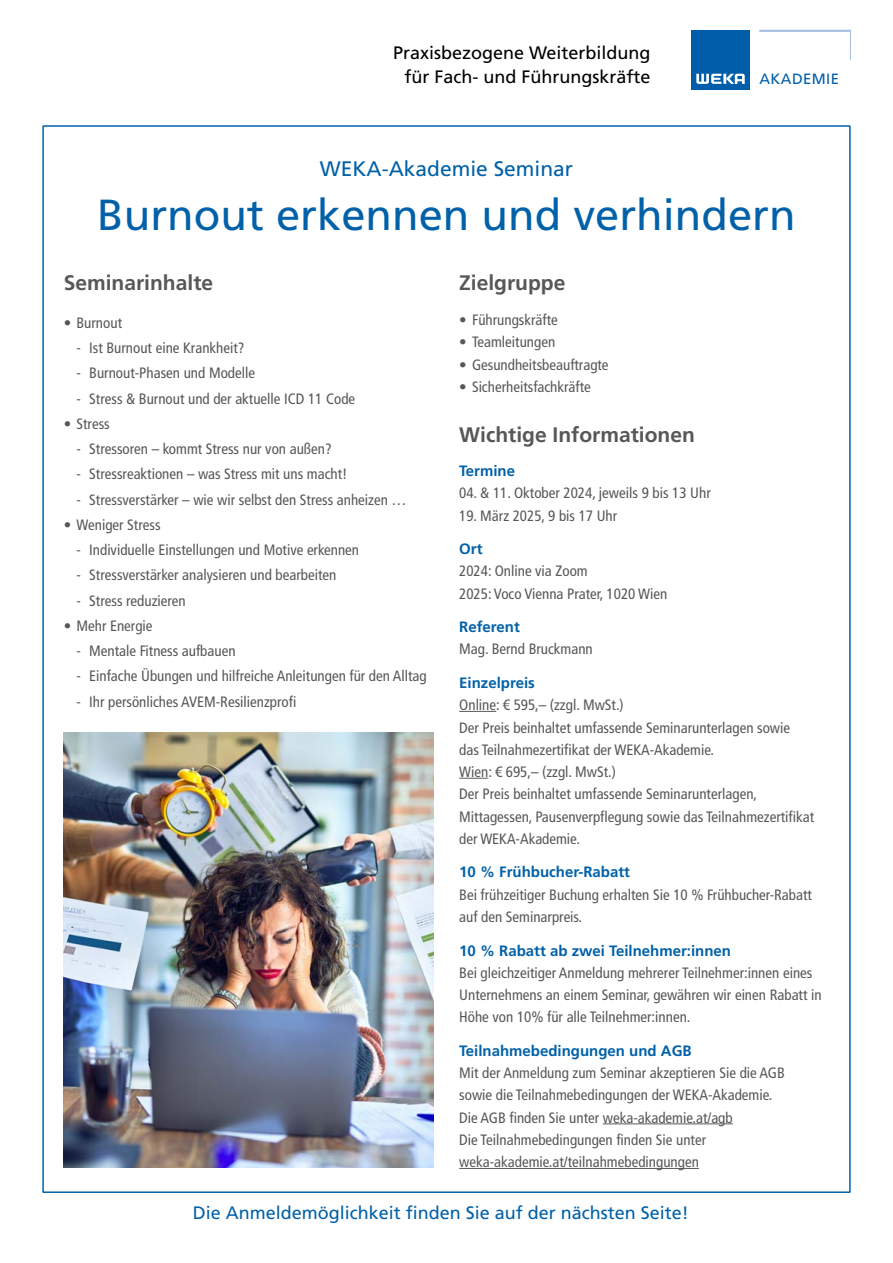
<style>
.page{position:relative;width:893px;height:1263px;background:#fff}
.page>*{position:absolute;margin:0;border:0;box-sizing:border-box;transform-origin:0 0}
.t1{font:43.5px "Frutiger LT Std";color:#0061a9}
.t2{font:700 21px "Frutiger LT Com";color:#575756}
.t3{font:21px "Frutiger LT Std";color:#0061a9}
.t4{font:18px/24px "Frutiger LT Com";color:#000;text-align:right}
.t5{font:18px "Frutiger LT Com";color:#0061a9}
.t6{font:condensed 15px/22.4px "Frutiger LT Com";color:#575756}
.t7{font:700 15px "Frutiger LT Com";color:#0061a9}
.t8{font:14.85px "Frutiger LT Std";letter-spacing:.025em;color:#005da9}
</style>
<div class="page">
<div style="left:42px;top:125px;width:809px;height:1068px;background:#fff;border:2px solid #0061a9"></div>
<hr style="left:459px;top:711px;width:37px;height:1px;background:#575756">
<svg style="left:459px;top:778px;width:29px;height:1px"></svg>
<hr style="left:603px;top:1123px;width:130px;height:1px;background:#575756">
<hr style="left:459px;top:1168px;width:240px;height:1px;background:#575756">
<div style="left:691px;top:30px;width:59px;height:59px;background:#005da9"></div>
<svg style="left:696px;top:74px;width:49px;height:10px"></svg>
<hr style="left:850px;top:30px;width:1px;height:30px;background:#a4bde3">
<hr style="left:760px;top:30px;width:90px;height:2px;background:#a4bde3">
<img style="left:64px;top:732px;width:370px;height:435px">
<p class="t4" style="left:393px;top:41px;width:259px">Praxisbezogene Weiterbildung für Fach- und Führungskräfte</p>
<p class="t8" style="left:759px;top:70px;width:81px">AKADEMIE</p>
<h2 class="t3" style="left:320px;top:156px;width:255px">WEKA-Akademie Seminar</h2>
<h1 class="t1" style="left:97px;top:189px;width:700px">Burnout erkennen und verhindern</h1>
<h2 class="t2" style="left:64px;top:270px;width:151px">Seminarinhalte</h2>
<p class="t6" style="left:64px;top:312px;width:60px">• Burnout</p>
<p class="t6" style="left:77px;top:337px;width:170px">- Ist Burnout eine Krankheit?</p>
<p class="t6" style="left:77px;top:362px;width:180px">- Burnout-Phasen und Modelle</p>
<p class="t6" style="left:77px;top:387px;width:280px">- Stress &amp; Burnout und der aktuelle ICD 11 Code</p>
<p class="t6" style="left:64px;top:413px;width:48px">• Stress</p>
<p class="t6" style="left:77px;top:438px;width:257px">- Stressoren – kommt Stress nur von außen?</p>
<p class="t6" style="left:77px;top:463px;width:272px">- Stressreaktionen – was Stress mit uns macht!</p>
<p class="t6" style="left:77px;top:488px;width:332px">- Stressverstärker – wie wir selbst den Stress anheizen …</p>
<p class="t6" style="left:64px;top:514px;width:98px">• Weniger Stress</p>
<p class="t6" style="left:76px;top:539px;width:284px">- Individuelle Einstellungen und Motive erkennen</p>
<p class="t6" style="left:76px;top:564px;width:261px">- Stressverstärker analysieren und bearbeiten</p>
<p class="t6" style="left:76px;top:589px;width:111px">- Stress reduzieren</p>
<p class="t6" style="left:64px;top:614px;width:90px">• Mehr Energie</p>
<p class="t6" style="left:76px;top:640px;width:161px">- Mentale Fitness aufbauen</p>
<p class="t6" style="left:76px;top:665px;width:352px">- Einfache Übungen und hilfreiche Anleitungen für den Alltag</p>
<p class="t6" style="left:76px;top:690px;width:221px">- Ihr persönliches AVEM-Resilienzprofi</p>
<h2 class="t2" style="left:459px;top:270px;width:108px">Zielgruppe</h2>
<p class="t6" style="left:459px;top:309px;width:100px">• Führungskräfte</p>
<p class="t6" style="left:459px;top:331px;width:98px">• Teamleitungen</p>
<p class="t6" style="left:459px;top:353px;width:151px">• Gesundheitsbeauftragte</p>
<p class="t6" style="left:459px;top:376px;width:133px">• Sicherheitsfachkräfte</p>
<h2 class="t2" style="left:459px;top:423px;width:237px">Wichtige Informationen</h2>
<p class="t7" style="left:459px;top:462px;width:57px">Termine</p>
<p class="t6" style="left:459px;top:482px;width:253px">04. &amp; 11. Oktober 2024, jeweils 9 bis 13 Uhr</p>
<p class="t6" style="left:459px;top:504px;width:160px">19. März 2025, 9 bis 17 Uhr</p>
<p class="t7" style="left:459px;top:540px;width:25px">Ort</p>
<p class="t6" style="left:459px;top:560px;width:210px">2024: Online via Zoom<br>2025: Voco Vienna Prater, 1020 Wien</p>
<p class="t7" style="left:459px;top:618px;width:62px">Referent</p>
<p class="t6" style="left:459px;top:638px;width:135px">Mag. Bernd Bruckmann</p>
<p class="t7" style="left:459px;top:674px;width:77px">Einzelpreis</p>
<p class="t6" style="left:459px;top:694px;width:356px">Online: € 595,– (zzgl. MwSt.)<br>Der Preis beinhaltet umfassende Seminarunterlagen sowie<br>das Teilnahmezertifikat der WEKA-Akademie.<br>Wien: € 695,– (zzgl. MwSt.)<br>Der Preis beinhaltet umfassende Seminarunterlagen, Mittagessen, Pausenverpflegung sowie das Teilnahmezertifikat der WEKA-Akademie.</p>
<p class="t7" style="left:459px;top:863px;width:172px">10 % Frühbucher-Rabatt</p>
<p class="t6" style="left:459px;top:883px;width:354px">Bei frühzeitiger Buchung erhalten Sie 10 % Frühbucher-Rabatt auf den Seminarpreis.</p>
<p class="t7" style="left:459px;top:941px;width:273px">10 % Rabatt ab zwei Teilnehmer:innen</p>
<p class="t6" style="left:459px;top:961px;width:364px">Bei gleichzeitiger Anmeldung mehrerer Teilnehmer:innen eines<br>Unternehmens an einem Seminar, gewähren wir einen Rabatt in<br>Höhe von 10% für alle Teilnehmer:innen.</p>
<p class="t7" style="left:459px;top:1042px;width:234px">Teilnahmebedingungen und AGB</p>
<p class="t6" style="left:459px;top:1062px;width:327px">Mit der Anmeldung zum Seminar akzeptieren Sie die AGB sowie die Teilnahmebedingungen der WEKA-Akademie.<br>Die AGB finden Sie unter weka-akademie.at/agb<br>Die Teilnahmebedingungen finden Sie unter weka-akademie.at/teilnahmebedingungen</p>
<p class="t5" style="left:193px;top:1202px;width:498px">Die Anmeldemöglichkeit finden Sie auf der nächsten Seite!</p>
</div>
